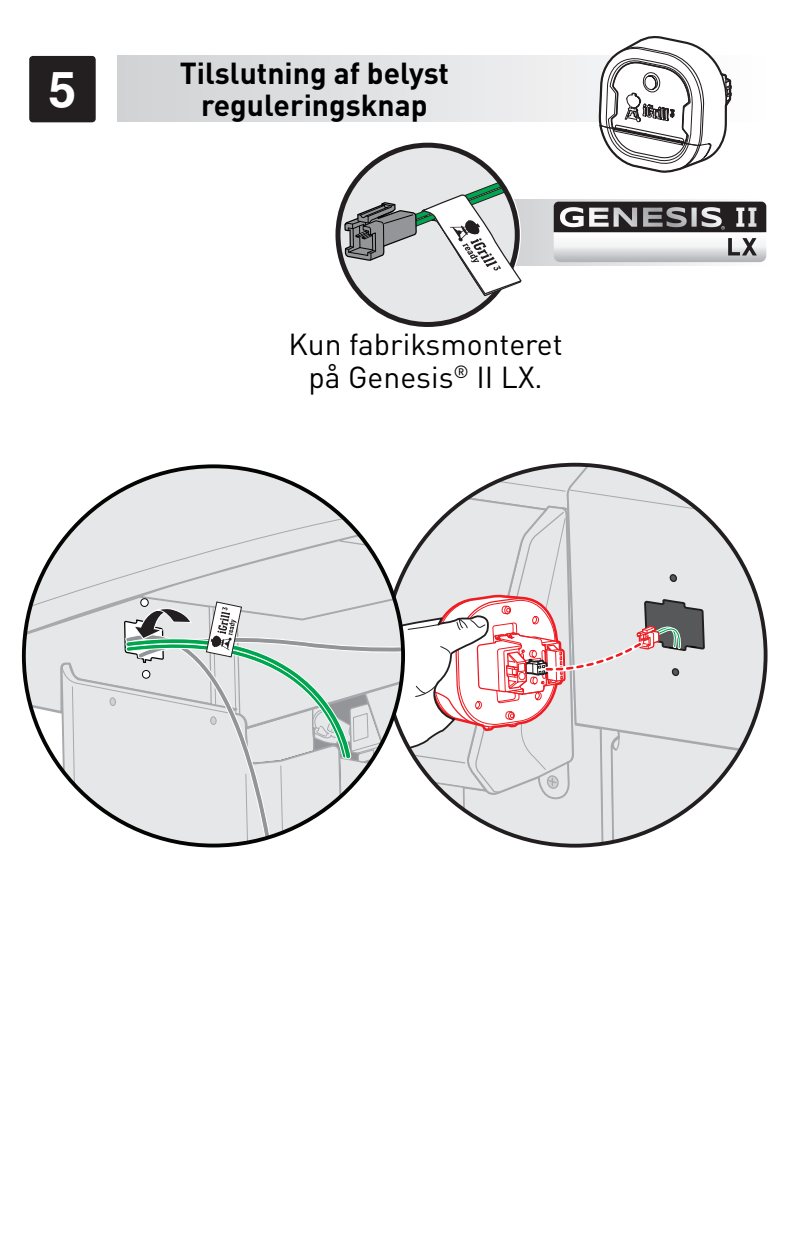
<style>
.page{position:relative;width:800px;height:1260px;background:#fff}
.page>*{position:absolute;margin:0;border:0;box-sizing:border-box;transform-origin:0 0}
.t1{font:700 50px "Helvetica LT Std";color:#fff}
.t2{font:700 30px/32.5px "DIN Pro";color:#000;text-align:center}
.t3{font:30px/32.5px "DIN Pro";color:#000;text-align:center}
</style>
<div class="page">
<div style="left:510px;top:200px;width:256px;height:66px;background:linear-gradient(to right,#cfd0d3,#f8f9f9)"></div>
<svg style="left:117px;top:56px;width:481px;height:66px;background:#e0e1e3"></svg>
<div style="left:29px;top:56px;width:67px;height:66px;background:#231f20;border-radius:4px"></div>
<svg style="left:598px;top:36px;width:134px;height:137px"></svg>
<svg style="left:30px;top:465px;width:736px;height:381px"></svg>
<svg style="left:335px;top:142px;width:190px;height:185px"></svg>
<svg style="left:554px;top:202px;width:212px;height:60px"></svg>
<p class="t1" style="left:49px;top:59px;width:29px">5</p>
<p class="t2" style="left:180px;top:53px;width:271px">Tilslutning af belyst reguleringsknap</p>
<p class="t3" style="left:288px;top:325px;width:276px">Kun fabriksmonteret på Genesis<sup>®</sup> II LX.</p>
</div>
